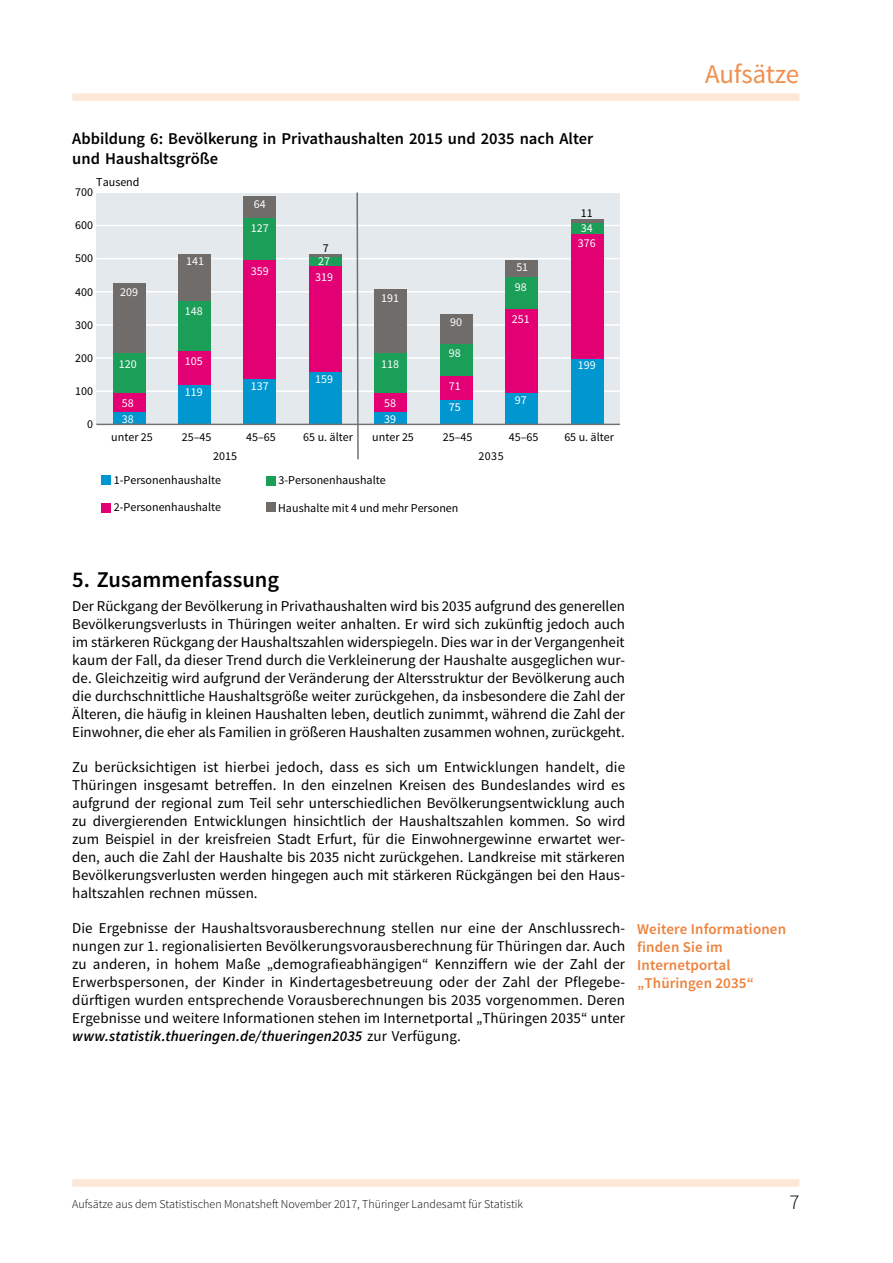
<style>
.page{position:relative;width:893px;height:1263px;background:#fff}
.page>*{position:absolute;margin:0;border:0;box-sizing:border-box;transform-origin:0 0}
.t1{font:27px "Source Sans Pro Regular 2";letter-spacing:-.01em;color:#f08f4e}
.t2{font:600 22.5px "Source Sans Pro";color:#000}
.t3{font:300 21px "Source Sans Pro";color:#000}
.t4{font:600 16.5px/19.8px "Source Sans Pro";color:#000}
.t5{font:15px/18px "Source Sans Pro";color:#000;text-align:justify}
.t6{font:600 15px/18px "Source Sans Pro";letter-spacing:.01em;color:#ee813c}
.t7{font:12px "Source Sans Pro Regular 9";color:#000}
.t8{font:12px "Source Sans Pro Light 2";color:#000}
.t9{font:12px "Source Sans Pro Regular 9";color:#fff}
.s1{font-weight:600;font-style:italic}
</style>
<div class="page">
<div style="left:72px;top:1179px;width:727px;height:8px;background:#fde8d7"></div>
<div style="left:72px;top:93px;width:727px;height:8px;background:#fde8d7"></div>
<div style="left:96px;top:192px;width:523px;height:232px;background:#e3e9ec"></div>
<hr style="left:96px;top:390px;width:523px;height:2px;background:#fff">
<hr style="left:96px;top:357px;width:523px;height:2px;background:#fff">
<hr style="left:96px;top:324px;width:523px;height:2px;background:#fff">
<hr style="left:96px;top:291px;width:523px;height:1px;background:#fff">
<hr style="left:96px;top:258px;width:523px;height:1px;background:#fff">
<hr style="left:96px;top:225px;width:523px;height:1px;background:#fff">
<hr style="left:96px;top:192px;width:523px;height:1px;background:#fff">
<div style="left:113px;top:412px;width:32px;height:12px;background:#0097d0"></div>
<div style="left:113px;top:392px;width:32px;height:20px;background:#e20074"></div>
<div style="left:113px;top:353px;width:32px;height:39px;background:#1b9e57"></div>
<div style="left:113px;top:283px;width:32px;height:70px;background:#706c6a"></div>
<div style="left:178px;top:385px;width:33px;height:39px;background:#0097d0"></div>
<div style="left:178px;top:350px;width:33px;height:35px;background:#e20074"></div>
<div style="left:178px;top:301px;width:33px;height:49px;background:#1b9e57"></div>
<div style="left:178px;top:254px;width:33px;height:47px;background:#706c6a"></div>
<div style="left:244px;top:379px;width:32px;height:45px;background:#0097d0"></div>
<div style="left:244px;top:260px;width:32px;height:119px;background:#e20074"></div>
<div style="left:244px;top:218px;width:32px;height:42px;background:#1b9e57"></div>
<div style="left:244px;top:197px;width:32px;height:21px;background:#706c6a"></div>
<div style="left:309px;top:372px;width:33px;height:52px;background:#0097d0"></div>
<div style="left:309px;top:266px;width:33px;height:106px;background:#e20074"></div>
<div style="left:309px;top:257px;width:33px;height:9px;background:#1b9e57"></div>
<hr style="left:309px;top:255px;width:33px;height:2px;background:#706c6a">
<div style="left:374px;top:411px;width:33px;height:13px;background:#0097d0"></div>
<div style="left:374px;top:392px;width:33px;height:19px;background:#e20074"></div>
<div style="left:374px;top:353px;width:33px;height:39px;background:#1b9e57"></div>
<div style="left:374px;top:290px;width:33px;height:63px;background:#706c6a"></div>
<div style="left:440px;top:399px;width:33px;height:25px;background:#0097d0"></div>
<div style="left:440px;top:376px;width:33px;height:23px;background:#e20074"></div>
<div style="left:440px;top:343px;width:33px;height:33px;background:#1b9e57"></div>
<div style="left:440px;top:314px;width:33px;height:29px;background:#706c6a"></div>
<div style="left:505px;top:392px;width:33px;height:32px;background:#0097d0"></div>
<div style="left:505px;top:309px;width:33px;height:83px;background:#e20074"></div>
<div style="left:505px;top:276px;width:33px;height:33px;background:#1b9e57"></div>
<div style="left:505px;top:260px;width:33px;height:16px;background:#706c6a"></div>
<div style="left:571px;top:358px;width:32px;height:66px;background:#0097d0"></div>
<div style="left:571px;top:234px;width:32px;height:124px;background:#e20074"></div>
<div style="left:571px;top:222px;width:32px;height:12px;background:#1b9e57"></div>
<hr style="left:571px;top:219px;width:32px;height:3px;background:#706c6a">
<hr style="left:96px;top:424px;width:523px;height:1px;background:#707172">
<svg style="left:356px;top:192px;width:3px;height:268px"></svg>
<div style="left:102px;top:476px;width:9px;height:9px;background:#0097d0"></div>
<div style="left:102px;top:503px;width:9px;height:9px;background:#e20074"></div>
<div style="left:267px;top:476px;width:9px;height:9px;background:#1b9e57"></div>
<div style="left:266px;top:503px;width:9px;height:9px;background:#706c6a"></div>
<p class="t4" style="left:72px;top:129px;width:523px">Abbildung 6: Bevölkerung in Privathaushalten 2015 und 2035 nach Alter und Haushaltsgröße</p>
<p class="t7" style="left:96px;top:175px;width:45px">Tausend</p>
<p class="t7" style="left:75px;top:185px;width:19px">700</p>
<p class="t9" style="left:254px;top:197px;width:13px">64</p>
<p class="t7" style="left:581px;top:206px;width:13px">11</p>
<p class="t7" style="left:75px;top:218px;width:19px">600</p>
<p class="t9" style="left:251px;top:221px;width:19px">127</p>
<p class="t9" style="left:581px;top:221px;width:13px">34</p>
<p class="t7" style="left:323px;top:241px;width:7px">7</p>
<p class="t9" style="left:578px;top:236px;width:19px">376</p>
<p class="t7" style="left:75px;top:251px;width:19px">500</p>
<p class="t9" style="left:186px;top:254px;width:19px">141</p>
<p class="t9" style="left:251px;top:263px;width:19px">359</p>
<p class="t9" style="left:318px;top:254px;width:13px">27</p>
<p class="t9" style="left:315px;top:269px;width:19px">319</p>
<p class="t9" style="left:516px;top:260px;width:13px">51</p>
<p class="t7" style="left:75px;top:284px;width:19px">400</p>
<p class="t9" style="left:120px;top:284px;width:19px">209</p>
<p class="t9" style="left:381px;top:290px;width:19px">191</p>
<p class="t9" style="left:515px;top:280px;width:13px">98</p>
<p class="t7" style="left:75px;top:317px;width:19px">300</p>
<p class="t9" style="left:185px;top:304px;width:19px">148</p>
<p class="t9" style="left:450px;top:314px;width:13px">90</p>
<p class="t9" style="left:512px;top:311px;width:19px">251</p>
<p class="t7" style="left:75px;top:350px;width:19px">200</p>
<p class="t9" style="left:119px;top:356px;width:19px">120</p>
<p class="t9" style="left:185px;top:353px;width:19px">105</p>
<p class="t9" style="left:381px;top:356px;width:19px">118</p>
<p class="t9" style="left:449px;top:346px;width:13px">98</p>
<p class="t9" style="left:578px;top:358px;width:19px">199</p>
<p class="t7" style="left:75px;top:383px;width:19px">100</p>
<p class="t9" style="left:122px;top:395px;width:13px">58</p>
<p class="t9" style="left:185px;top:385px;width:19px">119</p>
<p class="t9" style="left:251px;top:379px;width:19px">137</p>
<p class="t9" style="left:315px;top:371px;width:19px">159</p>
<p class="t9" style="left:384px;top:395px;width:13px">58</p>
<p class="t9" style="left:449px;top:379px;width:13px">71</p>
<p class="t9" style="left:449px;top:400px;width:13px">75</p>
<p class="t9" style="left:515px;top:392px;width:13px">97</p>
<p class="t7" style="left:87px;top:416px;width:7px">0</p>
<p class="t9" style="left:122px;top:412px;width:13px">38</p>
<p class="t9" style="left:384px;top:412px;width:13px">39</p>
<p class="t7" style="left:111px;top:430px;width:43px">unter 25</p>
<p class="t7" style="left:182px;top:430px;width:31px">25–45</p>
<p class="t7" style="left:246px;top:430px;width:31px">45–65</p>
<p class="t7" style="left:303px;top:430px;width:51px">65 u. älter</p>
<p class="t7" style="left:372px;top:430px;width:43px">unter 25</p>
<p class="t7" style="left:443px;top:430px;width:31px">25–45</p>
<p class="t7" style="left:509px;top:430px;width:31px">45–65</p>
<p class="t7" style="left:564px;top:430px;width:51px">65 u. älter</p>
<p class="t7" style="left:213px;top:449px;width:25px">5102</p>
<p class="t7" style="left:478px;top:449px;width:27px">5302</p>
<p class="t7" style="left:114px;top:472px;width:109px">1-Personenhaushalte</p>
<p class="t7" style="left:114px;top:499px;width:109px">2-Personenhaushalte</p>
<p class="t7" style="left:278px;top:472px;width:109px">3-Personenhaushalte</p>
<p class="t7" style="left:278px;top:500px;width:182px">Haushalte mit 4 und mehr Personen</p>
<h1 class="t1" style="left:705px;top:57px;width:95px">Aufsätze</h1>
<h2 class="t2" style="left:72px;top:565px;width:208px">5. Zusammenfassung</h2>
<p class="t5" style="left:72px;top:598px;width:554px">Der Rückgang der Bevölkerung in Privathaushalten wird bis 2035 aufgrund des generellen Bevölkerungsverlusts in Thüringen weiter anhalten. Er wird sich zukünftig jedoch auch im stärkeren Rückgang der Haushaltszahlen widerspiegeln. Dies war in der Vergangenheit kaum der Fall, da dieser Trend durch die Verkleinerung der Haushalte ausgeglichen wur&shy;de. Gleichzeitig wird aufgrund der Veränderung der Altersstruktur der Bevölkerung auch die durchschnittliche Haushaltsgröße weiter zurückgehen, da insbesondere die Zahl der Älteren, die häufig in kleinen Haushalten leben, deutlich zunimmt, während die Zahl der Einwohner, die eher als Familien in größeren Haushalten zusammen wohnen, zurückgeht.</p>
<p class="t5" style="left:72px;top:759px;width:555px">Zu berücksichtigen ist hierbei jedoch, dass es sich um Entwicklungen handelt, die Thüringen insgesamt betreffen. In den einzelnen Kreisen des Bundeslandes wird es aufgrund der regional zum Teil sehr unterschiedlichen Bevölkerungsentwicklung auch zu divergierenden Entwicklungen hinsichtlich der Haushaltszahlen kommen. So wird zum Beispiel in der kreisfreien Stadt Erfurt, für die Einwohnergewinne erwartet wer&shy;den, auch die Zahl der Haushalte bis 2035 nicht zurückgehen. Landkreise mit stärkeren Bevölkerungsverlusten werden hingegen auch mit stärkeren Rückgängen bei den Haus&shy;haltszahlen rechnen müssen.</p>
<p class="t5" style="left:72px;top:920px;width:554px">Die Ergebnisse der Haushaltsvorausberechnung stellen nur eine der Anschlussrech&shy;nungen zur 1. regionalisierten Bevölkerungsvorausberechnung für Thüringen dar. Auch zu anderen, in hohem Maße „demografieabhängigen“ Kennziffern wie der Zahl der Erwerbspersonen, der Kinder in Kindertagesbetreuung oder der Zahl der Pflegebe&shy;dürftigen wurden entsprechende Vorausberechnungen bis 2035 vorgenommen. Deren Ergebnisse und weitere Informationen stehen im Internetportal „Thüringen 2035“ unter <span class="s1">www.statistik.thueringen.de/thueringen2035</span> zur Verfügung.</p>
<p class="t6" style="left:637px;top:921px;width:150px">Weitere Informationen finden Sie im<br>Internetportal „Thüringen 2035“</p>
<p class="t8" style="left:72px;top:1197px;width:452px">Aufsätze aus dem Statistischen Monatsheft November 2017, Thüringer Landesamt für Statistik</p>
<h3 class="t3" style="left:789px;top:1189px;width:12px">7</h3>
</div>
